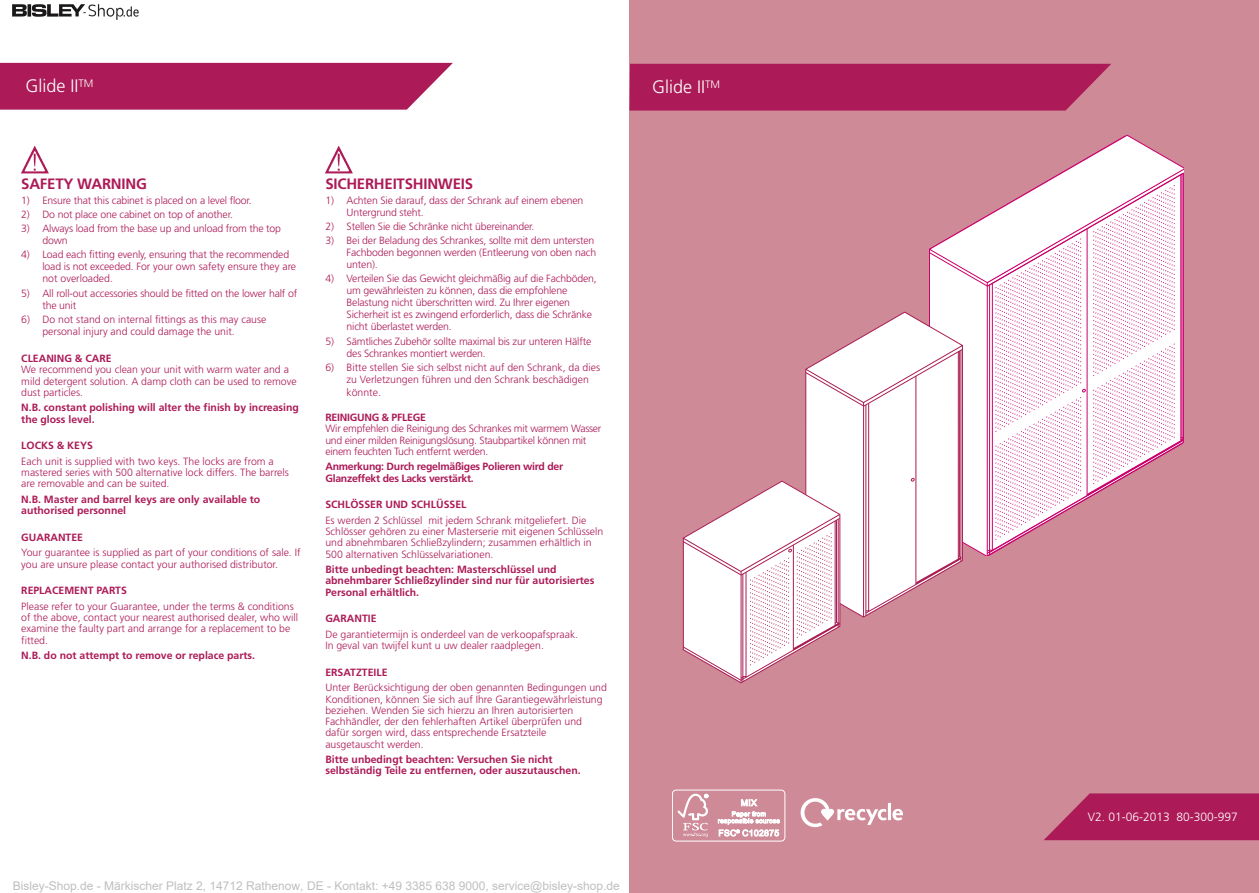
<style>
.page{position:relative;width:1259px;height:893px;background:#fff}
.page>*{position:absolute;margin:0;border:0;box-sizing:border-box;transform-origin:0 0}
.t1{font:300 18px "Frutiger";color:#fff}
.t2{font:700 15px "Frutiger";letter-spacing:-.015em;color:#ac1a57}
.t3{font:12px "Arial";color:#bfbfbf}
.t4{font:300 12px "Frutiger";color:#fff}
.t5{font:300 10.5px/11.2px "Frutiger";color:#ac1a57}
.t6{font:700 10.5px/11.2px "Frutiger";color:#ac1a57}
.t7{font:300 10.5px/11.2px "Frutiger";letter-spacing:-.025em;color:#ac1a57}
.t8{font:700 10.5px/11.2px "Frutiger";letter-spacing:-.025em;color:#ac1a57}
</style>
<div class="page">
<svg style="left:0;top:63px;width:453px;height:47px;background:#b02760"></svg>
<div style="left:629px;top:0;width:630px;height:893px;background:#ce8a97"></div>
<div style="left:629px;top:64px;width:482px;height:47px;background:#ac1a57"></div>
<svg style="left:1044px;top:793px;width:215px;height:47px;background:#af265e"></svg>
<hr style="left:1183px;top:173px;width:1px;height:269px;background:#ca016c">
<svg style="left:683px;top:135px;width:500px;height:548px"></svg>
<svg style="left:800px;top:798px;width:103px;height:29px"></svg>
<div style="left:672px;top:790px;width:113px;height:51px;border:1px solid #fff;border-radius:4px"></div>
<svg style="left:677px;top:794px;width:31px;height:43px"></svg>
<svg style="left:718px;top:799px;width:62px;height:37px"></svg>
<img style="left:20px;top:145px;width:29px;height:29px">
<img style="left:324px;top:146px;width:29px;height:28px">
<img style="left:13px;top:5px;width:126px;height:14px">
<h1 class="t1" style="left:26px;top:79px;width:69px">Glide II<sup>TM</sup></h1>
<h1 class="t1" style="left:652px;top:80px;width:69px">Glide II<sup>TM</sup></h1>
<h2 class="t2" style="left:21px;top:178px;width:127px">SAFETY WARNING</h2>
<p class="t5" style="left:21px;top:196px;width:232px">1) Ensure that this cabinet is placed on a level floor.</p>
<p class="t5" style="left:21px;top:210px;width:213px">2) Do not place one cabinet on top of another.</p>
<p class="t5" style="left:42px;top:223px;width:240px;line-height:12px;text-indent:-21px">3) Always load from the base up and unload from the top down</p>
<p class="t5" style="left:42px;top:250px;width:255px;line-height:12px;text-indent:-21px">4) Load each fitting evenly, ensuring that the recommended load is not exceeded. For your own safety ensure they are not overloaded.</p>
<p class="t5" style="left:42px;top:288px;width:256px;line-height:12px;text-indent:-21px">5) All roll-out accessories should be fitted on the lower half of the unit</p>
<p class="t5" style="left:42px;top:314px;width:225px;line-height:12.6px;text-indent:-21px">6) Do not stand on internal fittings as this may cause personal injury and could damage the unit.</p>
<p class="t6" style="left:21px;top:354px;width:92px">CLEANING &amp; CARE</p>
<p class="t5" style="left:21px;top:365px;width:277px">We recommend you clean your unit with warm water and a mild detergent solution. A damp cloth can be used to remove dust particles.</p>
<p class="t6" style="left:21px;top:403px;width:279px">N.B. constant polishing will alter the finish by increasing the gloss level.</p>
<p class="t6" style="left:21px;top:441px;width:73px">LOCKS &amp; KEYS</p>
<p class="t5" style="left:21px;top:456px;width:269px">Each unit is supplied with two keys. The locks are from a mastered series with 500 alternative lock differs. The barrels are removable and can be suited.</p>
<p class="t6" style="left:21px;top:494px;width:241px">N.B. Master and barrel keys are only available to authorised personnel</p>
<p class="t6" style="left:21px;top:532px;width:63px">GUARANTEE</p>
<p class="t5" style="left:21px;top:548px;width:281px">Your guarantee is supplied as part of your conditions of sale. If you are unsure please contact your authorised distributor.</p>
<p class="t6" style="left:21px;top:586px;width:107px">REPLACEMENT PARTS</p>
<p class="t5" style="left:21px;top:601px;width:278px">Please refer to your Guarantee, under the terms &amp; conditions of the above, contact your nearest authorised dealer, who will examine the faulty part and arrange for a replacement to be fitted.</p>
<p class="t6" style="left:21px;top:651px;width:235px">N.B. do not attempt to remove or replace parts.</p>
<h2 class="t2" style="left:325px;top:178px;width:149px">SICHERHEITSHINWEIS</h2>
<p class="t5" style="left:346px;top:195px;width:238px;line-height:12px;text-indent:-21px">1) Achten Sie darauf, dass der Schrank auf einem ebenen<br>Untergrund steht.</p>
<p class="t5" style="left:325px;top:222px;width:211px">2) Stellen Sie die Schränke nicht übereinander.</p>
<p class="t5" style="left:346px;top:235px;width:251px;line-height:12px;text-indent:-21px">3) Bei der Beladung des Schrankes, sollte mit dem untersten<br>Fachboden begonnen werden (Entleerung von oben nach unten).</p>
<p class="t5" style="left:346px;top:274px;width:252px;line-height:12px;text-indent:-21px">4) Verteilen Sie das Gewicht gleichmäßig auf die Fachböden, um gewährleisten zu können, dass die empfohlene Belastung nicht überschritten wird. Zu Ihrer eigenen Sicherheit ist es zwingend erforderlich, dass die Schränke nicht überlastet werden.</p>
<p class="t5" style="left:346px;top:336px;width:246px;line-height:12px;text-indent:-21px">5) Sämtliches Zubehör sollte maximal bis zur unteren Hälfte des Schrankes montiert werden.</p>
<p class="t5" style="left:346px;top:362px;width:255px;line-height:12.6px;text-indent:-21px">6) Bitte stellen Sie sich selbst nicht auf den Schrank, da dies zu Verletzungen führen und den Schrank beschädigen könnte.</p>
<p class="t8" style="left:325px;top:413px;width:102px">REINIGUNG &amp; PFLEGE</p>
<p class="t7" style="left:325px;top:424px;width:278px">Wir empfehlen die Reinigung des Schrankes mit warmem Wasser und einer milden Reinigungslösung. Staubpartikel können mit einem feuchten Tuch entfernt werden.</p>
<p class="t8" style="left:325px;top:462px;width:239px">Anmerkung: Durch regelmäßiges Polieren wird der<br>Glanzeffekt des Lacks verstärkt.</p>
<p class="t6" style="left:325px;top:500px;width:143px">SCHLÖSSER UND SCHLÜSSEL</p>
<p class="t5" style="left:325px;top:515px;width:279px">Es werden 2 Schlüssel mit jedem Schrank mitgeliefert. Die Schlösser gehören zu einer Masterserie mit eigenen Schlüsseln und abnehmbaren Schließzylindern; zusammen erhältlich in 500 alternativen Schlüsselvariationen.</p>
<p class="t6" style="left:325px;top:565px;width:270px">Bitte unbedingt beachten: Masterschlüssel und abnehmbarer Schließzylinder sind nur für autorisiertes<br>Personal erhältlich.</p>
<p class="t6" style="left:325px;top:614px;width:53px">GARANTIE</p>
<p class="t5" style="left:325px;top:629px;width:254px">De garantietermijn is onderdeel van de verkoopafspraak.<br>In geval van twijfel kunt u uw dealer raadplegen.</p>
<p class="t6" style="left:325px;top:667px;width:64px">ERSATZTEILE</p>
<p class="t5" style="left:325px;top:683px;width:283px">Unter Berücksichtigung der oben genannten Bedingungen und Konditionen, können Sie sich auf Ihre Garantiegewährleistung beziehen. Wenden Sie sich hierzu an Ihren autorisierten Fachhändler, der den fehlerhaften Artikel überprüfen und dafür sorgen wird, dass entsprechende Ersatzteile ausgetauscht werden.</p>
<p class="t6" style="left:325px;top:755px;width:257px">Bitte unbedingt beachten: Versuchen Sie nicht selbständig Teile zu entfernen, oder auszutauschen.</p>
<p class="t3" style="left:13px;top:878px;width:608px">Bisley-Shop.de - Märkischer Platz 2, 14712 Rathenow, DE - Kontakt: +49 3385 638 9000, service@bisley-shop.de</p>
<p class="t4" style="left:1088px;top:812px;width:151px">V2. 01-06-2013 80-300-997</p>
</div>
